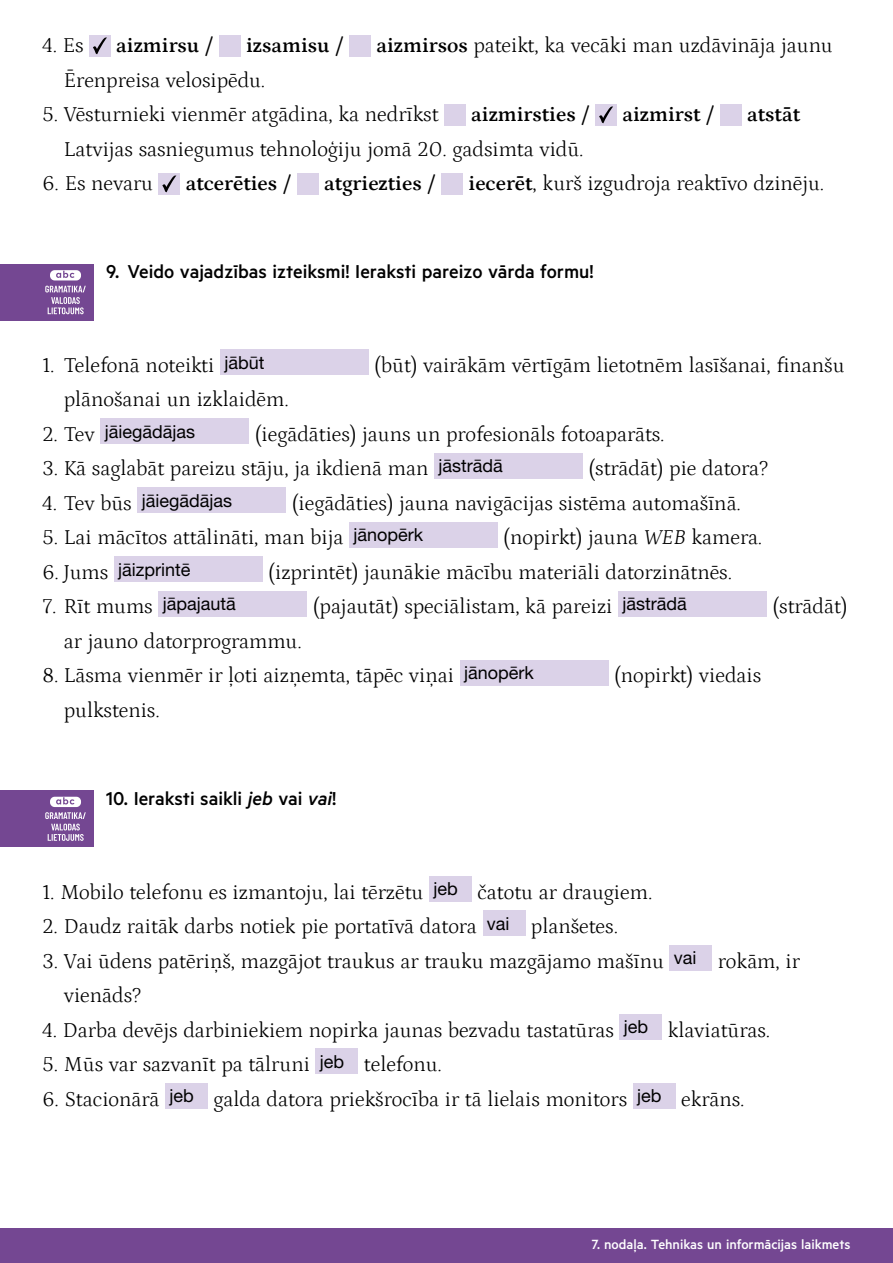
<style>
.page{position:relative;width:893px;height:1263px;background:#fff}
.page>*{position:absolute;margin:0;border:0;box-sizing:border-box;transform-origin:0 0}
.t1{font:300 21px/34.5px "Petrona";color:#000}
.t2{font:500 21px "Metric";color:#000}
.t3{font:600 21px "Petrona";color:#000}
.t4{font:18px "Helvetica Neue LT Pro";color:#000}
.t5{font:500 15px "Metric";color:#fff}
.s1{font-weight:600}
.s2{font-family:"Petrona";font-weight:300;font-size:21px}
.s3{font-style:italic}
</style>
<div class="page">
<div style="left:0;top:1229px;width:893px;height:34px;background:#744792"></div>
<div style="left:0;top:264px;width:94px;height:56px;background:#744792"></div>
<svg style="left:45px;top:286px;width:41px;height:28px"></svg>
<div style="left:50px;top:270px;width:31px;height:10px;background:#fff;border-radius:5px"></div>
<svg style="left:56px;top:271px;width:18px;height:7px"></svg>
<div style="left:0;top:791px;width:94px;height:56px;background:#744792"></div>
<svg style="left:45px;top:812px;width:41px;height:29px"></svg>
<div style="left:50px;top:797px;width:31px;height:10px;background:#fff;border-radius:5px"></div>
<svg style="left:56px;top:797px;width:18px;height:7px"></svg>
<div style="left:89px;top:35px;width:22px;height:22px;background:#dbd2e8"></div>
<svg style="left:93px;top:38px;width:14px;height:16px"></svg>
<div style="left:219px;top:35px;width:21px;height:22px;background:#dbd2e8"></div>
<div style="left:349px;top:35px;width:22px;height:22px;background:#dbd2e8"></div>
<div style="left:444px;top:104px;width:22px;height:22px;background:#dbd2e8"></div>
<div style="left:595px;top:104px;width:22px;height:22px;background:#dbd2e8"></div>
<svg style="left:599px;top:107px;width:14px;height:16px"></svg>
<div style="left:720px;top:104px;width:21px;height:22px;background:#dbd2e8"></div>
<div style="left:159px;top:173px;width:21px;height:22px;background:#dbd2e8"></div>
<svg style="left:162px;top:176px;width:14px;height:16px"></svg>
<div style="left:297px;top:173px;width:21px;height:22px;background:#dbd2e8"></div>
<div style="left:442px;top:173px;width:21px;height:22px;background:#dbd2e8"></div>
<div style="left:220px;top:349px;width:149px;height:26px;background:#dbd2e8"></div>
<div style="left:100px;top:418px;width:149px;height:26px;background:#dbd2e8"></div>
<div style="left:434px;top:453px;width:149px;height:25px;background:#dbd2e8"></div>
<div style="left:137px;top:487px;width:149px;height:26px;background:#dbd2e8"></div>
<div style="left:349px;top:522px;width:149px;height:25px;background:#dbd2e8"></div>
<div style="left:114px;top:556px;width:149px;height:26px;background:#dbd2e8"></div>
<div style="left:158px;top:591px;width:149px;height:25px;background:#dbd2e8"></div>
<div style="left:618px;top:591px;width:149px;height:25px;background:#dbd2e8"></div>
<div style="left:460px;top:660px;width:149px;height:25px;background:#dbd2e8"></div>
<div style="left:429px;top:876px;width:43px;height:26px;background:#dbd2e8"></div>
<div style="left:483px;top:911px;width:42px;height:25px;background:#dbd2e8"></div>
<div style="left:670px;top:945px;width:42px;height:26px;background:#dbd2e8"></div>
<div style="left:620px;top:1014px;width:42px;height:26px;background:#dbd2e8"></div>
<div style="left:316px;top:1049px;width:42px;height:25px;background:#dbd2e8"></div>
<div style="left:165px;top:1083px;width:43px;height:26px;background:#dbd2e8"></div>
<div style="left:633px;top:1083px;width:42px;height:26px;background:#dbd2e8"></div>
<p class="t1" style="left:43px;top:26px;width:43px">4. Es</p>
<p class="t3" style="left:116px;top:29px;width:99px">aizmirsu /</p>
<p class="t3" style="left:246px;top:29px;width:99px">izsamisu /</p>
<p class="t1" style="left:376px;top:26px;width:458px"><span class="s1">aizmirsos</span> pateikt, ka vecāki man uzdāvināja jaunu</p>
<p class="t1" style="left:64px;top:61px;width:203px">Ērenpreisa velosipēdu.</p>
<p class="t1" style="left:42px;top:95px;width:398px">5. Vēsturnieki vienmēr atgādina, ka nedrīkst</p>
<p class="t3" style="left:471px;top:98px;width:120px">aizmirsties /</p>
<p class="t3" style="left:622px;top:98px;width:94px">aizmirst /</p>
<p class="t3" style="left:747px;top:98px;width:54px">atstāt</p>
<p class="t1" style="left:64px;top:130px;width:521px">Latvijas sasniegumus tehnoloģiju jomā 20. gadsimta vidū.</p>
<p class="t1" style="left:42px;top:164px;width:112px">6. Es nevaru</p>
<p class="t3" style="left:186px;top:167px;width:107px">atcerēties /</p>
<p class="t3" style="left:324px;top:167px;width:113px">atgriezties /</p>
<p class="t1" style="left:468px;top:164px;width:357px"><span class="s1">iecerēt</span>, kurš izgudroja reaktīvo dzinēju.</p>
<p class="t2" style="left:106px;top:260px;width:489px">9. Veido vajadzības izteiksmi! Ieraksti pareizo vārda formu!</p>
<p class="t1" style="left:42px;top:346px;width:223px">1. Telefonā noteikti <sup>jābūt</sup></p>
<p class="t1" style="left:375px;top:346px;width:471px">(būt) vairākām vērtīgām lietotnēm lasīšanai, finanšu</p>
<p class="t1" style="left:64px;top:381px;width:227px">plānošanai un izklaidēm.</p>
<p class="t4" style="left:42px;top:420px;width:154px"><span class="s2">2. Tev</span> jāiegādājas</p>
<p class="t1" style="left:255px;top:415px;width:411px">(iegādāties) jauns un profesionāls fotoaparāts.</p>
<p class="t1" style="left:42px;top:450px;width:462px">3. Kā saglabāt pareizu stāju, ja ikdienā man <sup>jāstrādā</sup></p>
<p class="t1" style="left:589px;top:450px;width:181px">(strādāt) pie datora?</p>
<p class="t4" style="left:42px;top:489px;width:191px"><span class="s2">4. Tev būs</span> jāiegādājas</p>
<p class="t1" style="left:292px;top:484px;width:450px">(iegādāties) jauna navigācijas sistēma automašīnā.</p>
<p class="t1" style="left:42px;top:519px;width:382px">5. Lai mācītos attālināti, man bija <sup>jānopērk</sup></p>
<p class="t1" style="left:504px;top:519px;width:260px">(nopirkt) jauna <span class="s3">WEB</span> kamera.</p>
<p class="t4" style="left:42px;top:558px;width:150px"><span class="s2">6. Jums</span> jāizprintē</p>
<p class="t1" style="left:269px;top:553px;width:465px">(izprintēt) jaunākie mācību materiāli datorzinātnēs.</p>
<p class="t1" style="left:42px;top:588px;width:195px">7. Rīt mums <sup>jāpajautā</sup></p>
<p class="t1" style="left:313px;top:588px;width:375px">(pajautāt) speciālistam, kā pareizi <sup>jāstrādā</sup></p>
<p class="t1" style="left:773px;top:588px;width:76px">(strādāt)</p>
<p class="t1" style="left:64px;top:622px;width:239px">ar jauno datorprogrammu.</p>
<p class="t1" style="left:42px;top:657px;width:493px">8. Lāsma vienmēr ir ļoti aizņemta, tāpēc viņai <sup>jānopērk</sup></p>
<p class="t1" style="left:614px;top:657px;width:148px">(nopirkt) viedais</p>
<p class="t1" style="left:64px;top:691px;width:98px">pulkstenis.</p>
<p class="t2" style="left:106px;top:786px;width:232px">10. Ieraksti saikli <span class="s3">jeb</span> vai <span class="s3">vai</span>!</p>
<p class="t1" style="left:43px;top:873px;width:611px">1. Mobilo telefonu es izmantoju, lai tērzētu <sup>jeb</sup> čatotu ar draugiem.</p>
<p class="t1" style="left:43px;top:907px;width:577px">2. Daudz raitāk darbs notiek pie portatīvā datora <sup>vai</sup> planšetes.</p>
<p class="t1" style="left:64px;top:942px;width:738px;text-indent:-21px">3. Vai ūdens patēriņš, mazgājot traukus ar trauku mazgājamo mašīnu <sup>vai</sup> rokām, ir vienāds?</p>
<p class="t1" style="left:43px;top:1011px;width:729px">4. Darba devējs darbiniekiem nopirka jaunas bezvadu tastatūras <sup>jeb</sup> klaviatūras.</p>
<p class="t1" style="left:43px;top:1045px;width:401px">5. Mūs var sazvanīt pa tālruni <sup>jeb</sup> telefonu.</p>
<p class="t1" style="left:43px;top:1080px;width:704px">6. Stacionārā <sup>jeb</sup> galda datora priekšrocība ir tā lielais monitors <sup>jeb</sup> ekrāns.</p>
<p class="t5" style="left:592px;top:1236px;width:260px">7. nodaļa. Tehnikas un informācijas laikmets</p>
</div>
